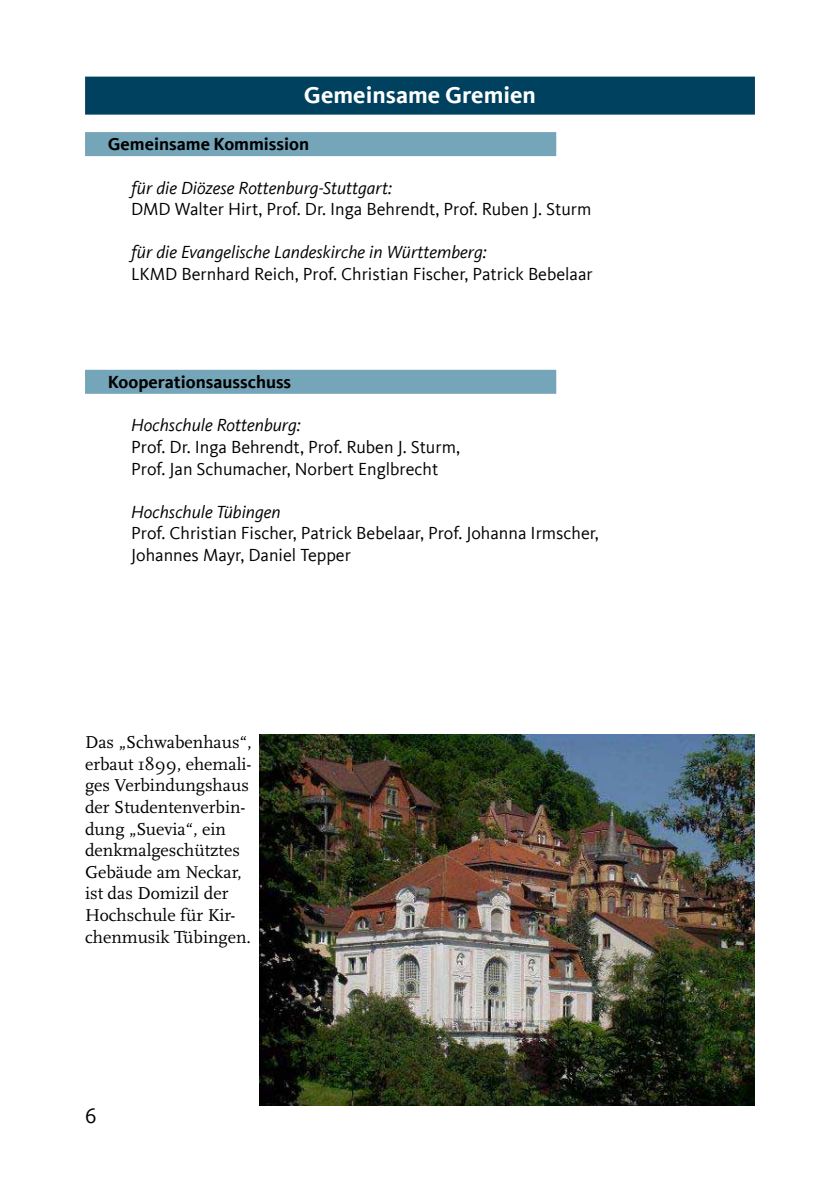
<style>
.page{position:relative;width:840px;height:1191px;background:#fff}
.page>*{position:absolute;margin:0;border:0;box-sizing:border-box;transform-origin:0 0}
.t1{font:700 24px "Kievit Offc";color:#fff}
.t2{font:22px "Kievit Offc";color:#000}
.t3{font:18px/21.6px "Kievit Offc";color:#000}
.t4{font:18px/21.6px "Scala";color:#000}
.t5{font:italic 18px "Kievit Offc";color:#000}
.t6{font:700 18px "Kievit Offc";color:#000}
</style>
<div class="page">
<div style="left:85px;top:77px;width:669px;height:38px;background:#00415f"></div>
<div style="left:85px;top:132px;width:471px;height:24px;background:#75a5b9"></div>
<div style="left:85px;top:370px;width:471px;height:24px;background:#75a5b9"></div>
<img style="left:259px;top:735px;width:495px;height:370px">
<h1 class="t1" style="left:304px;top:81px;width:233px">Gemeinsame Gremien</h1>
<p class="t6" style="left:108px;top:134px;width:203px">Gemeinsame Kommission</p>
<p class="t5" style="left:131px;top:177px;width:262px">für die Diözese Rottenburg-Stuttgart:</p>
<p class="t3" style="left:131px;top:199px;width:461px">DMD Walter Hirt, Prof. Dr. Inga Behrendt, Prof. Ruben J. Sturm</p>
<p class="t5" style="left:131px;top:242px;width:357px">für die Evangelische Landeskirche in Württemberg:</p>
<p class="t3" style="left:131px;top:263px;width:463px">LKMD Bernhard Reich, Prof. Christian Fischer, Patrick Bebelaar</p>
<p class="t6" style="left:108px;top:371px;width:185px">Kooperationsausschuss</p>
<p class="t5" style="left:131px;top:415px;width:171px">Hochschule Rottenburg:</p>
<p class="t3" style="left:131px;top:436px;width:330px">Prof. Dr. Inga Behrendt, Prof. Ruben J. Sturm,<br>Prof. Jan Schumacher, Norbert Englbrecht</p>
<p class="t5" style="left:131px;top:501px;width:151px">Hochschule Tübingen</p>
<p class="t3" style="left:131px;top:523px;width:469px">Prof. Christian Fischer, Patrick Bebelaar, Prof. Johanna Irmscher,<br>Johannes Mayr, Daniel Tepper</p>
<p class="t4" style="left:85px;top:732px;width:168px">Das „Schwabenhaus“, erbaut 1899, ehemali&shy;ges Verbindungshaus der Studentenverbin&shy;dung „Suevia“, ein denkmalgeschütztes<br>Gebäude am Neckar, ist das Domizil der<br>Hochschule für Kir&shy;chenmusik Tübingen.</p>
<p class="t2" style="left:85px;top:1103px;width:13px">6</p>
</div>
